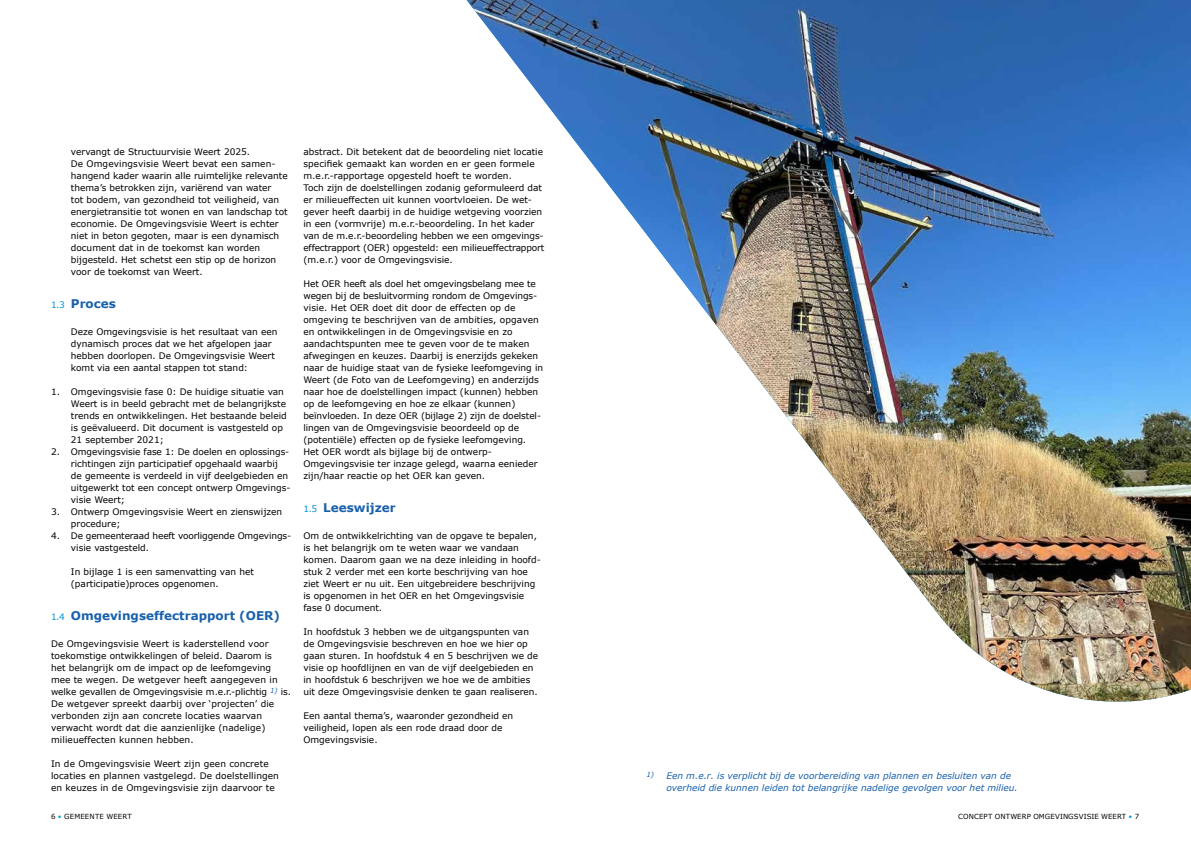
<style>
.page{position:relative;width:1191px;height:842px;background:#fff}
.page>*{position:absolute;margin:0;border:0;box-sizing:border-box;transform-origin:0 0}
.t1{font:700 12px "Verdana";color:#1961ac}
.t2{font:9px/12px "Verdana";color:#000}
.t3{font:italic 9px/12px "Verdana";color:#1961ac}
.t4{font:7px "Verdana";letter-spacing:.01em;color:#000}
.s1{font-weight:400;font-size:9px;color:#0092d4}
.s2{color:#009fe3}
</style>
<div class="page">
<img style="left:467px;top:0;width:724px;height:702px">
<p class="t2" style="left:71px;top:146px;width:218px">vervangt de Structuurvisie Weert 2025.<br>De Omgevingsvisie Weert bevat een samen&shy;hangend kader waarin alle ruimtelijke relevante thema’s betrokken zijn, variërend van water<br>tot bodem, van gezondheid tot veiligheid, van energietransitie tot wonen en van landschap tot economie. De Omgevingsvisie Weert is echter niet in beton gegoten, maar is een dynamisch document dat in de toekomst kan worden bijgesteld. Het schetst een stip op de horizon voor de toekomst van Weert.</p>
<h1 class="t1" style="left:51px;top:296px;width:66px"><span class="s1">1.3</span> Proces</h1>
<p class="t2" style="left:71px;top:326px;width:208px">Deze Omgevingsvisie is het resultaat van een dynamisch proces dat we het afgelopen jaar hebben doorlopen. De Omgevingsvisie Weert komt via een aantal stappen tot stand:</p>
<p class="t2" style="left:71px;top:386px;width:217px;text-indent:-20px">1. Omgevingsvisie fase 0: De huidige situatie van Weert is in beeld gebracht met de belangrijkste trends en ontwikkelingen. Het bestaande beleid is geëvalueerd. Dit document is vastgesteld op 21 september 2021;</p>
<p class="t2" style="left:71px;top:446px;width:221px;text-indent:-20px">2. Omgevingsvisie fase 1: De doelen en oplossings&shy;richtingen zijn participatief opgehaald waarbij de gemeente is verdeeld in vijf deelgebieden en uitgewerkt tot een concept ontwerp Omgevings&shy;visie Weert;</p>
<p class="t2" style="left:71px;top:506px;width:213px;text-indent:-20px">3. Ontwerp Omgevingsvisie Weert en zienswijzen procedure;</p>
<p class="t2" style="left:71px;top:530px;width:222px;text-indent:-20px">4. De gemeenteraad heeft voorliggende Omgevings&shy;visie vastgesteld.</p>
<p class="t2" style="left:71px;top:566px;width:185px">In bijlage 1 is een samenvatting van het (participatie)proces opgenomen.</p>
<h1 class="t1" style="left:51px;top:608px;width:231px"><span class="s1">1.4</span> Omgevingseffectrapport (OER)</h1>
<p class="t2" style="left:51px;top:638px;width:242px">De Omgevingsvisie Weert is kaderstellend voor toekomstige ontwikkelingen of beleid. Daarom is<br>het belangrijk om de impact op de leefomgeving mee te wegen. De wetgever heeft aangegeven in welke gevallen de Omgevingsvisie m.e.r.-plichtig <sup>1)</sup> is.<br>De wetgever spreekt daarbij over ‘projecten’ die verbonden zijn aan concrete locaties waarvan verwacht wordt dat die aanzienlijke (nadelige) milieueffecten kunnen hebben.</p>
<p class="t2" style="left:51px;top:758px;width:229px">In de Omgevingsvisie Weert zijn geen concrete locaties en plannen vastgelegd. De doelstellingen en keuzes in de Omgevingsvisie zijn daarvoor te</p>
<p class="t2" style="left:303px;top:146px;width:242px">abstract. Dit betekent dat de beoordeling niet locatie specifiek gemaakt kan worden en er geen formele m.e.r.-rapportage opgesteld hoeft te worden.<br>Toch zijn de doelstellingen zodanig geformuleerd dat er milieueffecten uit kunnen voortvloeien. De wet&shy;gever heeft daarbij in de huidige wetgeving voorzien in een (vormvrije) m.e.r.-beoordeling. In het kader van de m.e.r.-beoordeling hebben we een omgevings&shy;effectrapport (OER) opgesteld: een milieueffectrapport (m.e.r.) voor de Omgevingsvisie.</p>
<p class="t2" style="left:303px;top:278px;width:241px">Het OER heeft als doel het omgevingsbelang mee te wegen bij de besluitvorming rondom de Omgevings&shy;visie. Het OER doet dit door de effecten op de omgeving te beschrijven van de ambities, opgaven en ontwikkelingen in de Omgevingsvisie en zo aandachtspunten mee te geven voor de te maken afwegingen en keuzes. Daarbij is enerzijds gekeken naar de huidige staat van de fysieke leefomgeving in Weert (de Foto van de Leefomgeving) en anderzijds naar hoe de doelstellingen impact (kunnen) hebben op de leefomgeving en hoe ze elkaar (kunnen) beïnvloeden. In deze OER (bijlage 2) zijn de doelstel&shy;lingen van de Omgevingsvisie beoordeeld op de (potentiële) effecten op de fysieke leefomgeving.<br>Het OER wordt als bijlage bij de ontwerp-Omgevingsvisie ter inzage gelegd, waarna eenieder zijn/haar reactie op het OER kan geven.</p>
<h1 class="t1" style="left:303px;top:500px;width:94px"><span class="s1">1.5</span> Leeswijzer</h1>
<p class="t2" style="left:303px;top:530px;width:239px">Om de ontwikkelrichting van de opgave te bepalen, is het belangrijk om te weten waar we vandaan komen. Daarom gaan we na deze inleiding in hoofd&shy;stuk 2 verder met een korte beschrijving van hoe ziet Weert er nu uit. Een uitgebreidere beschrijving is opgenomen in het OER en het Omgevingsvisie fase 0 document.</p>
<p class="t2" style="left:303px;top:626px;width:236px">In hoofdstuk 3 hebben we de uitgangspunten van de Omgevingsvisie beschreven en hoe we hier op gaan sturen. In hoofdstuk 4 en 5 beschrijven we de visie op hoofdlijnen en van de vijf deelgebieden en in hoofdstuk 6 beschrijven we hoe we de ambities uit deze Omgevingsvisie denken te gaan realiseren.</p>
<p class="t2" style="left:303px;top:710px;width:211px">Een aantal thema’s, waaronder gezondheid en veiligheid, lopen als een rode draad door de<br>Omgevingsvisie.</p>
<p class="t3" style="left:666px;top:770px;width:353px;text-indent:-20px"><sup>1)</sup> Een m.e.r. is verplicht bij de voorbereiding van plannen en besluiten van de overheid die kunnen leiden tot belangrijke nadelige gevolgen voor het milieu.</p>
<p class="t4" style="left:51px;top:812px;width:82px">6 <span class="s2">•</span> GEMEENTE WEERT</p>
<p class="t4" style="left:958px;top:812px;width:182px">CONCEPT ONTWERP OMGEVINGSVISIE WEERT <span class="s2">•</span> 7</p>
</div>
